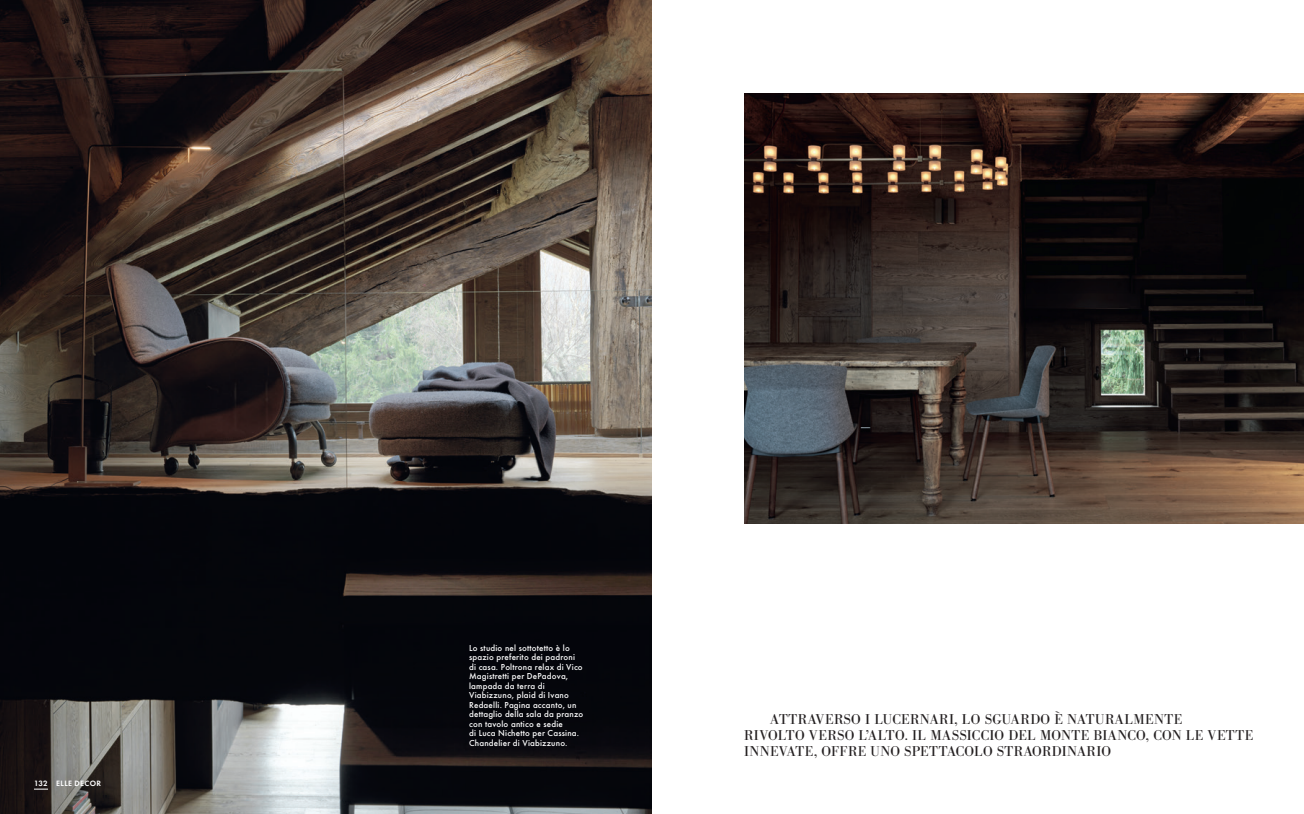
<style>
.page{position:relative;width:1304px;height:814px;background:#fff}
.page>*{position:absolute;margin:0;border:0;box-sizing:border-box;transform-origin:0 0}
.t1{font:14px/16px "Bodoni BE Regular SC";letter-spacing:.03em;color:#231f20}
.t2{font:500 9px/9.5px "Elle Gabor Std";letter-spacing:.02em;color:#fff}
.t3{font:600 8px "Elle Gabor Std";letter-spacing:.045em;color:#fff}
</style>
<div class="page">
<img style="left:0;top:0;width:652px;height:814px">
<img style="left:744px;top:94px;width:560px;height:429px">
<svg style="left:34px;top:788px;width:14px;height:1px"></svg>
<p class="t3" style="left:34px;top:778px;width:69px">132 ELLE DECOR</p>
<p class="t2" style="left:469px;top:643px;width:116px">Lo studio nel sottotetto è lo spazio preferito dei padroni di casa. Poltrona relax di Vico<br>Magistretti per DePadova, lampada da terra di<br>Viabizzuno, plaid di Ivano<br>Redaelli. Pagina accanto, un dettaglio della sala da pranzo con tavolo antico e sedie<br>di Luca Nichetto per Cassina.<br>Chandelier di Viabizzuno.</p>
<h1 class="t1" style="left:744px;top:712px;width:510px;text-indent:27px">ATTRAVERSO I LUCERNARI, LO SGUARDO È NATURALMENTE<br>RIVOLTO VERSO L’ALTO. IL MASSICCIO DEL MONTE BIANCO, CON LE VETTE<br>INNEVATE, OFFRE UNO SPETTACOLO STRAORDINARIO</h1>
</div>
